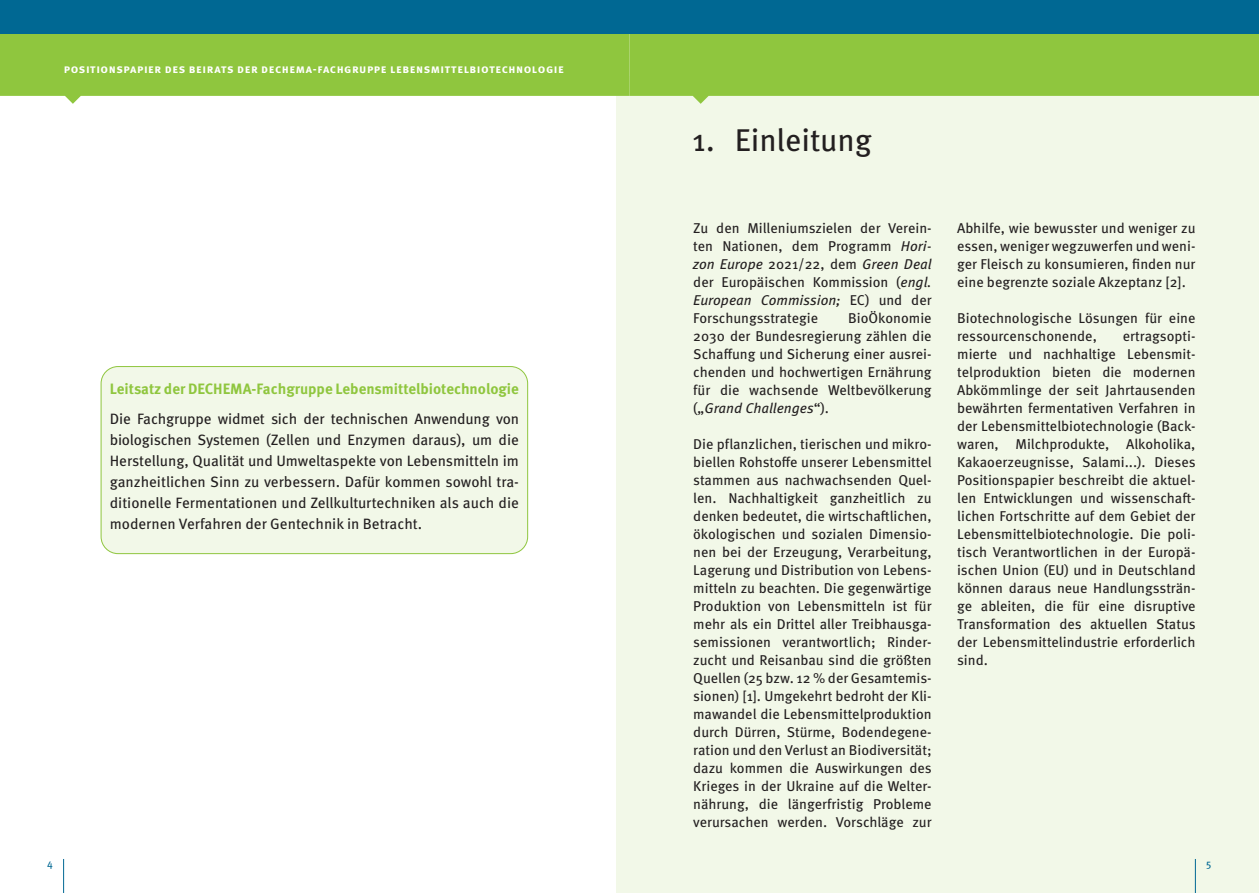
<style>
.page{position:relative;width:1259px;height:893px;background:#fff}
.page>*{position:absolute;margin:0;border:0;box-sizing:border-box;transform-origin:0 0}
.t1{font:31.5px "Meta Pro";color:#231f20}
.t2{font:15px/21px "Meta Pro";color:#231f20;text-align:justify}
.t3{font:700 15px "Meta Pro";color:#8fc63e}
.t4{font:14.25px/18px "Meta Pro";color:#231f20;text-align:justify}
.t5{font:700 12px "Meta Pro";letter-spacing:.04em;color:#fff}
.t6{font:10.5px "Meta Pro";color:#006893}
.s1{font-style:italic}
</style>
<div class="page">
<div style="left:617px;top:77px;width:642px;height:816px;background:#f2f8e8"></div>
<svg style="left:0;top:34px;width:629px;height:70px;background:#9bcc54"></svg>
<svg style="left:629px;top:34px;width:630px;height:70px;background:#9acb51"></svg>
<div style="left:0;top:0;width:629px;height:34px;background:#006893"></div>
<div style="left:629px;top:0;width:630px;height:34px;background:#006893"></div>
<hr style="left:63px;top:859px;width:1px;height:34px;background:#006893">
<hr style="left:1195px;top:859px;width:1px;height:34px;background:#006893">
<div style="left:101px;top:367px;width:426px;height:187px;background:#f2f8e8;border-radius:17px"></div>
<div style="left:101px;top:366px;width:427px;height:188px;border:1px solid #8fc63e;border-radius:17px"></div>
<p class="t5" style="left:64px;top:59px;width:501px">positionspapier des beirats der dechema-fachgruppe lebensmittelbiotechnologie</p>
<p class="t3" style="left:110px;top:377px;width:411px">Leitsatz der DECHEMA-Fachgruppe Lebensmittelbiotechnologie</p>
<p class="t2" style="left:110px;top:407px;width:411px">Die Fachgruppe widmet sich der technischen Anwendung von biologischen Systemen (Zellen und Enzymen daraus), um die Herstellung, Qualität und Umweltaspekte von Lebensmitteln im ganzheitlichen Sinn zu verbessern. Dafür kommen sowohl tra&shy;ditionelle Fermentationen und Zellkulturtechniken als auch die modernen Verfahren der Gentechnik in Betracht.</p>
<h1 class="t1" style="left:692px;top:116px;width:181px">1. Einleitung</h1>
<p class="t4" style="left:693px;top:218px;width:240px">Zu den Milleniumszielen der Verein&shy;ten Nationen, dem Programm <span class="s1">Hori&shy;zon Europe</span> 2021/22, dem <span class="s1">Green Deal </span>der Europäischen Kommission (<span class="s1">engl.<br>European Commission;</span> EC) und der Forschungsstrategie</p>
<p class="t4" style="left:693px;top:308px;width:240px;text-indent:155px">BioÖkonomie 2030 der Bundesregierung zählen die Schaffung und Sicherung einer ausrei&shy;chenden und hochwertigen Ernährung für die wachsende Weltbevölkerung („<span class="s1">Grand Challenges</span>“).</p>
<p class="t4" style="left:693px;top:434px;width:240px">Die pflanzlichen, tierischen und mikro&shy;biellen Rohstoffe unserer Lebensmittel stammen aus nachwachsenden Quel&shy;len. Nachhaltigkeit ganzheitlich zu denken bedeutet, die wirtschaftlichen, ökologischen und sozialen Dimensio&shy;nen bei der Erzeugung, Verarbeitung, Lagerung und Distribution von Lebens&shy;mitteln zu beachten. Die gegenwärtige Produktion von Lebensmitteln ist für mehr als ein Drittel aller Treibhausga&shy;semissionen verantwortlich; Rinder&shy;zucht und Reisanbau sind die größten Quellen (25 bzw. 12 % der Gesamtemis&shy;sionen) [1]. Umgekehrt bedroht der Kli&shy;mawandel die Lebensmittelproduktion durch Dürren, Stürme, Bodendegene&shy;ration und den Verlust an Biodiversität; dazu kommen die Auswirkungen des Krieges in der Ukraine auf die Welter&shy;nährung, die längerfristig Probleme verursachen werden. Vorschläge zur</p>
<p class="t4" style="left:957px;top:218px;width:240px">Abhilfe, wie bewusster und weniger zu essen, weniger wegzuwerfen und weni&shy;ger Fleisch zu konsumieren, finden nur eine begrenzte soziale Akzeptanz [2].</p>
<p class="t4" style="left:957px;top:308px;width:240px">Biotechnologische Lösungen für eine ressourcenschonende,</p>
<p class="t4" style="left:957px;top:326px;width:240px;text-indent:165px">ertragsopti&shy;mierte und nachhaltige Lebensmit&shy;telproduktion bieten die modernen Abkömmlinge der seit Jahrtausenden bewährten fermentativen Verfahren in der Lebensmittelbiotechnologie (Back&shy;waren, Milchprodukte, Alkoholika, Kakaoerzeugnisse, Salami...). Dieses Positionspapier beschreibt die aktuel&shy;len Entwicklungen und wissenschaft&shy;lichen Fortschritte auf dem Gebiet der Lebensmittelbiotechnologie. Die poli&shy;tisch Verantwortlichen in der Europä&shy;ischen Union (EU) und in Deutschland können daraus neue Handlungssträn&shy;ge ableiten, die für eine disruptive Transformation des aktuellen Status der Lebensmittelindustrie erforderlich sind.</p>
<p class="t6" style="left:47px;top:855px;width:7px">4</p>
<p class="t6" style="left:1206px;top:855px;width:7px">5</p>
</div>
